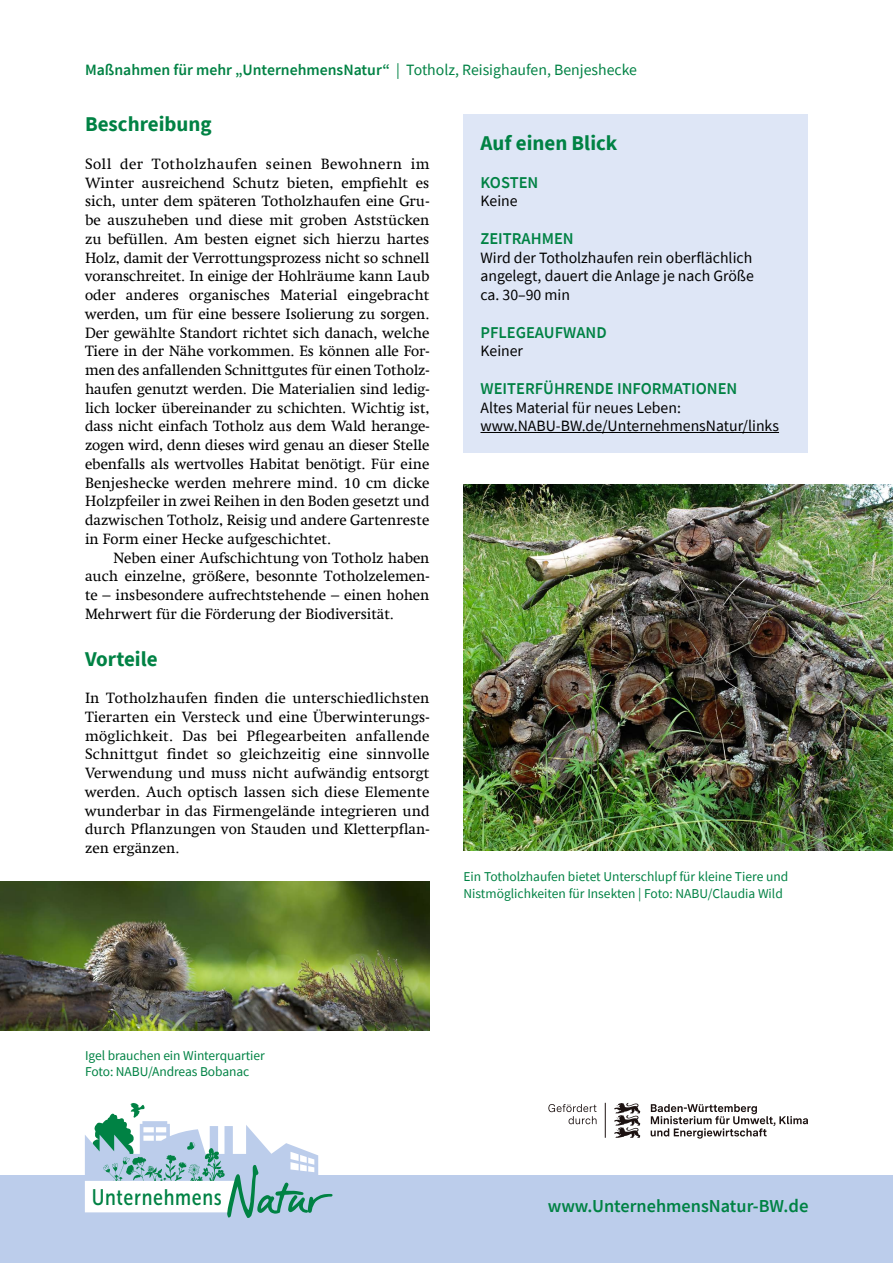
<style>
.page{position:relative;width:893px;height:1263px;background:#fff}
.page>*{position:absolute;margin:0;border:0;box-sizing:border-box;transform-origin:0 0}
.t1{font:22.35px "Museo Sans Cond 500";letter-spacing:.03em;color:#008244}
.t2{font:700 21px "Source Sans Pro";color:#008244}
.t3{font:600 18.3px "Source Sans Pro";color:#008244}
.t4{font:600 16.5px "Source Sans Pro";color:#008244}
.t5{font:15.75px/18.8px "Source Sans Pro";color:#000;text-align:justify}
.t6{font:600 15.75px "Source Sans Pro";color:#008244}
.t7{font:15px/18.8px "Swift Com";color:#000;text-align:justify}
.t8{font:13.5px/16.5px "Source Sans Pro";color:#008244}
.s1{font-weight:400}
.s2{font-size:18.75px}
</style>
<div class="page">
<div style="left:0;top:1175px;width:893px;height:88px;background:#bccdeb"></div>
<svg style="left:85px;top:1103px;width:248px;height:115px"></svg>
<svg style="left:548px;top:1104px;width:48px;height:20px"></svg>
<hr style="left:605px;top:1103px;width:1px;height:35px;background:#1c1211">
<svg style="left:614px;top:1103px;width:26px;height:35px"></svg>
<svg style="left:651px;top:1104px;width:157px;height:34px"></svg>
<div style="left:463px;top:114px;width:345px;height:339px;background:#dee6f6"></div>
<hr style="left:480px;top:432px;width:299px;height:1px;background:#000">
<img style="left:464px;top:484px;width:429px;height:366px">
<img style="left:0;top:881px;width:429px;height:149px">
<p class="t6" style="left:85px;top:59px;width:553px">Maßnahmen für mehr „UnternehmensNatur“ <span class="s1">| Totholz, Reisighaufen, Benjeshecke</span></p>
<h2 class="t2" style="left:85px;top:110px;width:128px">Beschreibung</h2>
<p class="t7" style="left:85px;top:154px;width:346px">Soll der Totholzhaufen seinen Bewohnern im Winter ausreichend Schutz bieten, empfiehlt es sich, unter dem späteren Totholzhaufen eine Gru&shy;be auszuheben und diese mit groben Aststücken zu befüllen. Am besten eignet sich hierzu hartes Holz, damit der Verrottungsprozess nicht so schnell voranschreitet. In einige der Hohlräume kann Laub oder anderes organisches Material eingebracht werden, um für eine bessere Isolierung zu sorgen.<br>Der gewählte Standort richtet sich danach, welche Tiere in der Nähe vorkommen. Es können alle For&shy;men des anfallenden Schnittgutes für einen Totholz&shy;haufen genutzt werden. Die Materialien sind ledig&shy;lich locker übereinander zu schichten. Wichtig ist, dass nicht einfach Totholz aus dem Wald herange&shy;zogen wird, denn dieses wird genau an dieser Stelle ebenfalls als wertvolles Habitat benötigt. Für eine Benjeshecke werden mehrere mind. 10 cm dicke Holzpfeiler in zwei Reihen in den Boden gesetzt und dazwischen Totholz, Reisig und andere Gartenreste in Form einer Hecke aufgeschichtet.</p>
<p class="t7" style="left:85px;top:548px;width:346px;text-indent:28px">Neben einer Aufschichtung von Totholz haben auch einzelne, größere, besonnte Totholzelemen&shy;te – insbesondere aufrechtstehende – einen hohen Mehrwert für die Förderung der Biodiversität.</p>
<h2 class="t2" style="left:85px;top:644px;width:74px">Vorteile</h2>
<p class="t7" style="left:85px;top:689px;width:346px">In Totholzhaufen finden die unterschiedlichsten Tierarten ein Versteck und eine Überwinterungs&shy;möglichkeit. Das bei Pflegearbeiten anfallende Schnittgut findet so gleichzeitig eine sinnvolle Verwendung und muss nicht aufwändig entsorgt werden. Auch optisch lassen sich diese Elemente wunderbar in das Firmengelände integrieren und durch Pflanzungen von Stauden und Kletterpflan&shy;zen ergänzen.</p>
<h2 class="t2" style="left:480px;top:129px;width:138px">Auf einen Blick</h2>
<p class="t4" style="left:480px;top:171px;width:59px">KOSTEN</p>
<p class="t5" style="left:480px;top:192px;width:39px">Keine</p>
<p class="t4" style="left:480px;top:227px;width:95px">ZEITRAHMEN</p>
<p class="t5" style="left:480px;top:248px;width:275px">Wird der Totholzhaufen rein oberflächlich angelegt, dauert die Anlage je nach Größe ca. 30–90 min</p>
<p class="t4" style="left:480px;top:321px;width:128px">PFLEGEAUFWAND</p>
<p class="t5" style="left:480px;top:342px;width:44px">Keiner</p>
<p class="t4" style="left:480px;top:377px;width:258px">WEITERFÜHRENDE INFORMATIONEN</p>
<p class="t5" style="left:480px;top:398px;width:300px">Altes Material für neues Leben: www.NABU-BW.de/UnternehmensNatur/links</p>
<p class="t8" style="left:85px;top:1047px;width:181px">Igel brauchen ein Winterquartier<br>Foto: NABU/Andreas Bobanac</p>
<h1 class="t1" style="left:92px;top:1185px;width:132px">Unternehmens</h1>
<p class="t8" style="left:463px;top:868px;width:326px">Ein Totholzhaufen bietet Unterschlupf für kleine Tiere und<br>Nistmöglichkeiten für Insekten | Foto: NABU/Claudia Wild</p>
<p class="t3" style="left:548px;top:1194px;width:262px">www.UnternehmensNatur-BW.<span class="s2">de</span></p>
</div>
